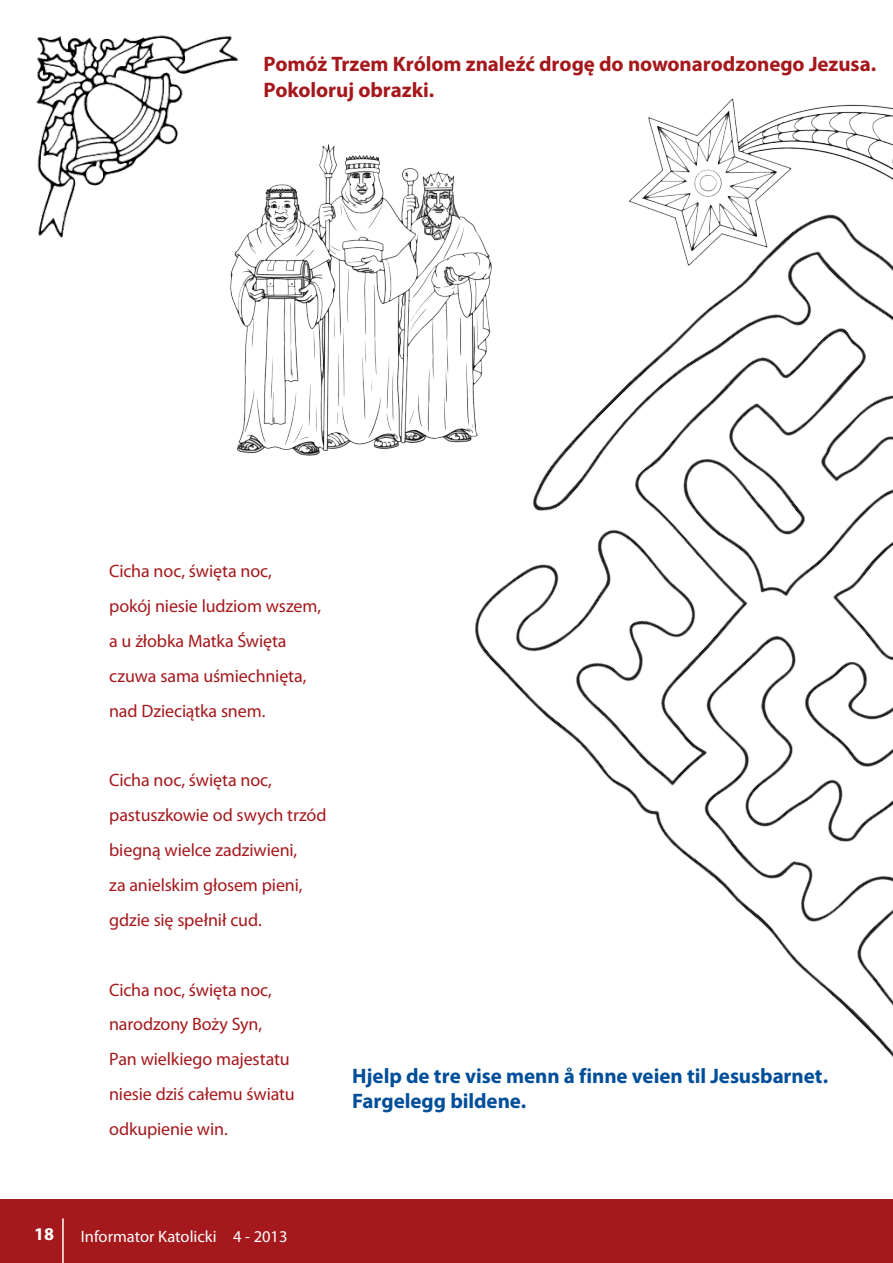
<style>
.page{position:relative;width:893px;height:1263px;background:#fff}
.page>*{position:absolute;margin:0;border:0;box-sizing:border-box;transform-origin:0 0}
.t1{font:700 21px/25.2px "Myriad Pro";letter-spacing:-.005em;color:#a5181c}
.t2{font:700 21px/25.2px "Myriad Pro";letter-spacing:-.005em;color:#004e9a}
.t3{font:18px/34.8px "Myriad Pro";letter-spacing:-.005em;color:#a5181c}
.t4{font:700 18px "Myriad Pro";color:#fff}
.t5{font:16.5px "Myriad Pro";color:#fff}
</style>
<div class="page">
<div style="left:0;top:1199px;width:893px;height:64px;background:#a5181c"></div>
<img style="left:475px;top:308px;width:418px;height:749px">
<img style="left:230px;top:144px;width:338px;height:319px">
<img style="left:628px;top:98px;width:265px;height:210px">
<img style="left:36px;top:35px;width:203px;height:205px">
<hr style="left:62px;top:1218px;width:2px;height:45px;background:#fff">
<p class="t1" style="left:264px;top:51px;width:614px">Pomóż Trzem Królom znaleźć drogę do nowonarodzonego Jezusa.<br>Pokoloruj obrazki.</p>
<p class="t3" style="left:109px;top:553px;width:213px">Cicha noc, święta noc,<br>pokój niesie ludziom wszem, a u żłobka Matka Święta czuwa sama uśmiechnięta, nad Dzieciątka snem.</p>
<p class="t3" style="left:109px;top:762px;width:219px">Cicha noc, święta noc, pastuszkowie od swych trzód biegną wielce zadziwieni,<br>za anielskim głosem pieni, gdzie się spełnił cud.</p>
<p class="t3" style="left:109px;top:972px;width:187px">Cicha noc, święta noc, narodzony Boży Syn,<br>Pan wielkiego majestatu niesie dziś całemu światu odkupienie win.</p>
<p class="t2" style="left:352px;top:1062px;width:477px">Hjelp de tre vise menn å finne veien til Jesusbarnet.<br>Fargelegg bildene.</p>
<p class="t4" style="left:34px;top:1222px;width:21px">18</p>
<p class="t5" style="left:81px;top:1226px;width:208px">Informator Katolicki 4 - 2013</p>
</div>
